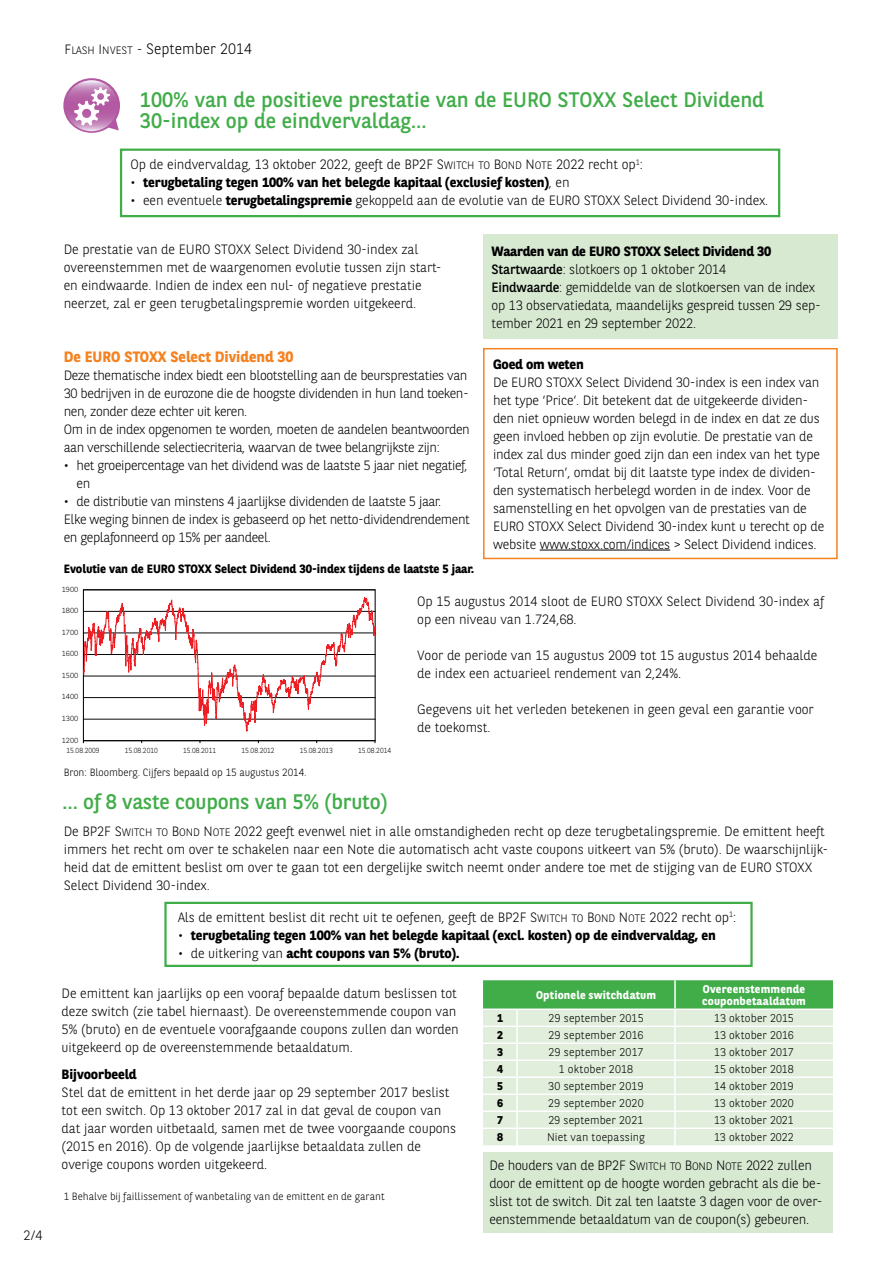
<style>
.page{position:relative;width:893px;height:1263px;background:#fff}
.page>*{position:absolute;margin:0;border:0;box-sizing:border-box;transform-origin:0 0}
.t1{font:21px/21px "BNPP Sans";color:#41ad49}
.t2{font:700 15px "BNPP Sans";color:#f58220}
.t3{font:300 15px "BNPP Sans";color:#000}
.t4{font:300 13.5px/18px "BNPP Sans";letter-spacing:-.01em;color:#000}
.t5{font:300 13.5px/18px "BNPP Sans";letter-spacing:-.03em;color:#000}
.t6{font:700 13.5px "BNPP Sans";letter-spacing:-.005em;color:#000}
.t7{font:700 12px "BNPP Sans";letter-spacing:-.005em;color:#000}
.t8{font:300 11.25px "BNPP Sans";letter-spacing:.01em;color:#000}
.t9{font:700 11.25px/12px "BNPP Sans";letter-spacing:.02em;color:#fff}
.t10{font:700 11.25px "BNPP Sans";color:#000}
.t11{font:300 10.5px "BNPP Sans";letter-spacing:-.005em;color:#000}
.t12{font:300 7.35px "BNPP Sans";color:#000;scale:.96 1}
.t13{font:300 7.35px "BNPP Sans";color:#000;scale:1.06 1}
.s1{font-family:"BNPP Sans Light SC800";font-weight:400;font-size:13.5px}
.s2{font-family:"BNPP Sans Light SC800";font-weight:400;font-size:10.8px}
.s3{font-size:13.5px}
.s4{font-family:"BNPP Sans Light SC800";font-weight:400}
.s5{font-weight:300}
.s6{font-weight:700}
.s7{font-weight:400}
</style>
<div class="page">
<div style="left:120px;top:149px;width:660px;height:68px;border:2px solid #41ad49"></div>
<svg style="left:63px;top:78px;width:57px;height:55px"></svg>
<div style="left:483px;top:234px;width:355px;height:104px;background:#d8e9d2"></div>
<svg style="left:483px;top:980px;width:350px;height:165px;background:#c7e4c5"></svg>
<hr style="left:540px;top:550px;width:130px;height:1px;background:#000">
<div style="left:483px;top:348px;width:355px;height:211px;border:2px solid #f58220"></div>
<div style="left:483px;top:1152px;width:350px;height:80px;background:#d8e9d2"></div>
<div style="left:164px;top:902px;width:589px;height:65px;border:2px solid #41ad49"></div>
<hr style="left:83px;top:589px;width:292px;height:1px;background:#000">
<div style="left:83px;top:590px;width:292px;height:151px;border:1px solid #000"></div>
<svg style="left:83px;top:597px;width:293px;height:135px"></svg>
<p class="t4" style="left:24px;top:1225px;width:20px">2/4</p>
<p class="t3" style="left:65px;top:39px;width:189px"><span class="s1">F</span><span class="s2">LASH</span> <span class="s1">I</span><span class="s2">NVEST</span> <span class="s3">-</span> September 2014</p>
<h1 class="t1" style="left:140px;top:88px;width:626px">100% van de positieve prestatie van de EURO STOXX Select Dividend<br>30-index op de eindvervaldag…</h1>
<p class="t4" style="left:130px;top:155px;width:514px">Op de eindvervaldag, 13 oktober 2022, geeft de BP2F <span class="s4">S</span><span class="s2">WITCH TO</span> <span class="s4">B</span><span class="s2">OND</span> <span class="s4">N</span> <span class="s2">OTE</span> 2022 recht op<sup>1</sup>:</p>
<p class="t6" style="left:130px;top:173px;width:441px"><span class="s5">•</span> terugbetaling tegen 100% van het belegde kapitaal (exclusief kosten)<span class="s5">, en</span></p>
<p class="t4" style="left:130px;top:191px;width:639px">• een eventuele <span class="s6">terugbetalingspremie</span> gekoppeld aan de evolutie van de EURO STOXX Select Dividend 30-index.</p>
<p class="t4" style="left:64px;top:240px;width:379px">De prestatie van de EURO STOXX Select Dividend 30-index zal overeenstemmen met de waargenomen evolutie tussen zijn start&shy;en eindwaarde. Indien de index een nul- of negatieve prestatie neerzet, zal er geen terugbetalingspremie worden uitgekeerd.</p>
<p class="t2" style="left:64px;top:346px;width:79px">De EURO Stoxx</p>
<p class="t2" style="left:170px;top:346px;width:125px">Select Dividend 30</p>
<p class="t5" style="left:64px;top:365px;width:407px">Deze thematische index biedt een blootstelling aan de beursprestaties van 30 bedrijven in de eurozone die de hoogste dividenden in hun land toeken&shy;nen, zonder deze echter uit keren.<br>Om in de index opgenomen te worden, moeten de aandelen beantwoorden aan verschillende selectiecriteria, waarvan de twee belangrijkste zijn:</p>
<p class="t5" style="left:77px;top:455px;width:392px;text-indent:-13px">• het groeipercentage van het dividend was de laatste 5 jaar niet negatief, en</p>
<p class="t5" style="left:64px;top:491px;width:408px">• de distributie van minstens 4 jaarlijkse dividenden de laatste 5 jaar.<br>Elke weging binnen de index is gebaseerd op het netto-dividendrendement en geplafonneerd op 15% per aandeel.</p>
<p class="t7" style="left:64px;top:561px;width:412px">Evolutie van de EURO STOXX Select Dividend 30-index tijdens de laatste 5 jaar.</p>
<p class="t13" style="left:62px;top:584px;width:17px">1900</p>
<p class="t4" style="left:492px;top:241px;width:331px"><span class="s6">Waarden van de EURO STOXX Select Dividend 30<br></span><span class="s7">Startwaarde</span>: slotkoers op 1 oktober 2014<br><span class="s7">Eindwaarde</span>: gemiddelde van de slotkoersen van de index op 13 observatiedata, maandelijks gespreid tussen 29 sep&shy;tember 2021 en 29 september 2022.</p>
<p class="t6" style="left:493px;top:355px;width:92px">Goed om weten</p>
<p class="t4" style="left:493px;top:372px;width:333px">De EURO STOXX Select Dividend 30-index is een index van het type ‘Price’. Dit betekent dat de uitgekeerde dividen&shy;den niet opnieuw worden belegd in de index en dat ze dus geen invloed hebben op zijn evolutie. De prestatie van de index zal dus minder goed zijn dan een index van het type ‘Total Return’, omdat bij dit laatste type index de dividen&shy;den systematisch herbelegd worden in de index. Voor de samenstelling en het opvolgen van de prestaties van de EURO STOXX Select Dividend 30-index kunt u terecht op de website www.stoxx.com/indices &gt; Select Dividend indices.</p>
<p class="t13" style="left:62px;top:606px;width:17px">1800</p>
<p class="t13" style="left:62px;top:627px;width:17px">1700</p>
<p class="t13" style="left:62px;top:649px;width:17px">1600</p>
<p class="t13" style="left:62px;top:670px;width:17px">1500</p>
<p class="t13" style="left:62px;top:692px;width:17px">1400</p>
<p class="t13" style="left:62px;top:713px;width:17px">1300</p>
<p class="t13" style="left:62px;top:735px;width:17px">1200</p>
<p class="t12" style="left:67px;top:745px;width:36px">15.08.2009</p>
<p class="t12" style="left:125px;top:745px;width:36px">15.08.2010</p>
<p class="t12" style="left:183px;top:745px;width:36px">15.08.2011</p>
<p class="t12" style="left:242px;top:745px;width:36px">15.08.2012</p>
<p class="t12" style="left:300px;top:745px;width:36px">15.08.2013</p>
<p class="t12" style="left:358px;top:745px;width:36px">15.08.2014</p>
<p class="t11" style="left:64px;top:765px;width:244px">Bron: Bloomberg. Cijfers bepaald op 15 augustus 2014.</p>
<h1 class="t1" style="left:63px;top:790px;width:326px">… of 8 vaste coupons van 5% (bruto)</h1>
<p class="t4" style="left:417px;top:591px;width:408px">Op 15 augustus 2014 sloot de EURO STOXX Select Dividend 30-index af op een niveau van 1.724,68.</p>
<p class="t4" style="left:417px;top:645px;width:402px">Voor de periode van 15 augustus 2009 tot 15 augustus 2014 behaalde de index een actuarieel rendement van 2,24%.</p>
<p class="t4" style="left:417px;top:699px;width:398px">Gegevens uit het verleden betekenen in geen geval een garantie voor de toekomst.</p>
<p class="t4" style="left:64px;top:821px;width:766px">De BP2F <span class="s4">S</span><span class="s2">WITCH TO</span> <span class="s4">B</span><span class="s2">OND</span> <span class="s4">N</span> <span class="s2">OTE</span> 2022 geeft evenwel niet in alle omstandigheden recht op deze terugbetalingspremie. De emittent heeft immers het recht om over te schakelen naar een Note die automatisch acht vaste coupons uitkeert van 5% (bruto). De waarschijnlijk&shy;heid dat de emittent beslist om over te gaan tot een dergelijke switch neemt onder andere toe met de stijging van de Euro</p>
<p class="t4" style="left:776px;top:857px;width:38px">STOXX</p>
<p class="t4" style="left:64px;top:875px;width:148px">Select Dividend 30-index.</p>
<p class="t4" style="left:178px;top:907px;width:560px">Als de emittent beslist dit recht uit te oefenen, geeft de BP2F <span class="s4">S</span><span class="s2">WITCH TO</span> <span class="s4">B</span><span class="s2">OND</span> <span class="s4">N</span> <span class="s2">OTE</span> 2022 recht op<sup>1</sup>:</p>
<p class="t6" style="left:178px;top:926px;width:539px"><span class="s5">•</span> terugbetaling tegen 100% van het belegde kapitaal (excl. kosten) op de eindvervaldag, en</p>
<p class="t6" style="left:178px;top:944px;width:283px"><span class="s5">• de uitkering van</span> acht coupons van 5% (bruto).</p>
<p class="t4" style="left:62px;top:983px;width:399px">De emittent kan jaarlijks op een vooraf bepaalde datum beslissen tot deze switch (zie tabel hiernaast). De overeenstemmende coupon van 5% (bruto) en de eventuele voorafgaande coupons zullen dan worden uitgekeerd op de overeenstemmende betaaldatum.</p>
<p class="t6" style="left:62px;top:1065px;width:76px">Bijvoorbeeld</p>
<p class="t4" style="left:62px;top:1082px;width:396px">Stel dat de emittent in het derde jaar op 29 september 2017 beslist tot een switch. Op 13 oktober 2017 zal in dat geval de coupon van dat jaar worden uitbetaald, samen met de twee voorgaande coupons (2015 en 2016). Op de volgende jaarlijkse betaaldata zullen de overige coupons worden uitgekeerd.</p>
<p class="t11" style="left:64px;top:1189px;width:322px">1 Behalve bij faillissement of wanbetaling van de emittent en de garant</p>
<p class="t9" style="left:536px;top:989px;width:121px">Optionele switchdatum</p>
<p class="t9" style="left:702px;top:983px;width:105px">Overeenstemmende couponbetaaldatum</p>
<p class="t10" style="left:497px;top:1010px;width:7px">1</p>
<p class="t8" style="left:548px;top:1010px;width:97px">29 september 2015</p>
<p class="t8" style="left:714px;top:1010px;width:81px">13 oktober 2015</p>
<p class="t10" style="left:497px;top:1027px;width:7px">2</p>
<p class="t8" style="left:548px;top:1027px;width:97px">29 september 2016</p>
<p class="t8" style="left:714px;top:1027px;width:81px">13 oktober 2016</p>
<p class="t10" style="left:497px;top:1044px;width:7px">3</p>
<p class="t8" style="left:548px;top:1044px;width:97px">29 september 2017</p>
<p class="t8" style="left:714px;top:1044px;width:81px">13 oktober 2017</p>
<p class="t10" style="left:497px;top:1061px;width:7px">4</p>
<p class="t8" style="left:559px;top:1061px;width:76px">1 oktober 2018</p>
<p class="t8" style="left:714px;top:1061px;width:81px">15 oktober 2018</p>
<p class="t10" style="left:497px;top:1078px;width:7px">5</p>
<p class="t8" style="left:548px;top:1078px;width:97px">30 september 2019</p>
<p class="t8" style="left:714px;top:1078px;width:81px">14 oktober 2019</p>
<p class="t10" style="left:497px;top:1095px;width:7px">6</p>
<p class="t8" style="left:548px;top:1095px;width:97px">29 september 2020</p>
<p class="t8" style="left:714px;top:1095px;width:81px">13 oktober 2020</p>
<p class="t10" style="left:497px;top:1112px;width:7px">7</p>
<p class="t8" style="left:548px;top:1112px;width:97px">29 september 2021</p>
<p class="t8" style="left:714px;top:1112px;width:81px">13 oktober 2021</p>
<p class="t10" style="left:497px;top:1129px;width:7px">8</p>
<p class="t8" style="left:547px;top:1129px;width:99px">Niet van toepassing</p>
<p class="t8" style="left:714px;top:1129px;width:81px">13 oktober 2022</p>
<p class="t4" style="left:489px;top:1156px;width:335px">De houders van de BP2F <span class="s4">S</span><span class="s2">WITCH TO</span> <span class="s4">B</span><span class="s2">OND</span> <span class="s4">N</span> <span class="s2">OTE</span> 2022 zullen door de emittent op de hoogte worden gebracht als die be&shy;slist tot de switch. Dit zal ten laatste 3 dagen voor de over&shy;eenstemmende betaaldatum van de coupon(s) gebeuren.</p>
</div>
